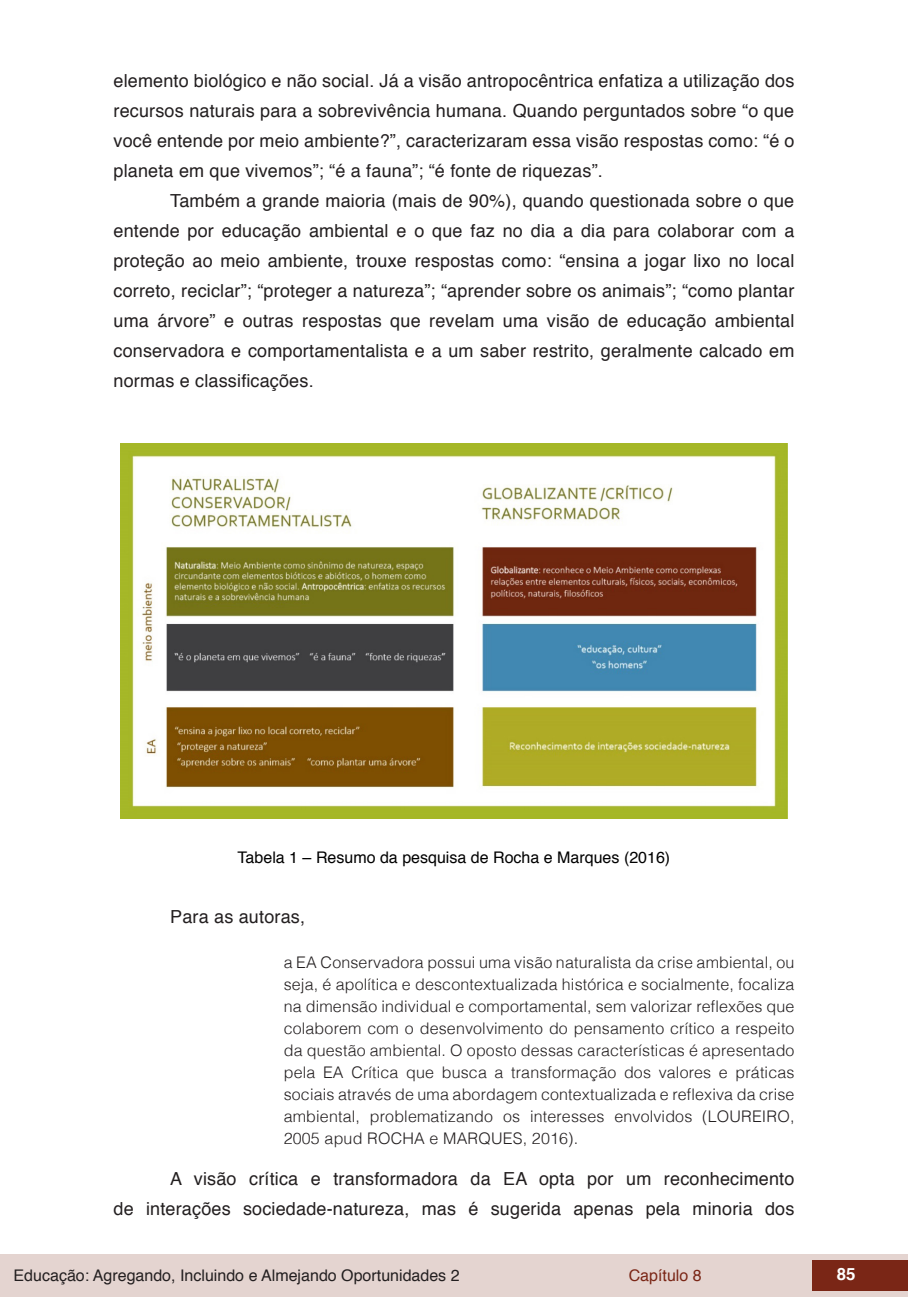
<style>
.page{position:relative;width:908px;height:1304px;background:#fff}
.page>*{position:absolute;margin:0;border:0;box-sizing:border-box;transform-origin:0 0}
.txt{font:18px/30px "Helvetica";letter-spacing:.01em;color:#231f20;text-align:justify}
.t1{font:700 16.8px "Helvetica";color:#fff}
.citacoes{font:300 16px/22px "Helvetica";letter-spacing:.01em;color:#231f20;text-align:justify}
.t2{font:16px "Helvetica";color:#231f20}
.info_tab_graf_imag{font:16px "Helvetica";color:#000}
.t3{font:16px "Helvetica";color:#7a2616}
</style>
<div class="page">
<div style="left:0;top:1254px;width:906px;height:43px;background:#e4d4d0"></div>
<div style="left:812px;top:1261px;width:95px;height:30px;background:#7a2616"></div>
<img style="left:120px;top:444px;width:667px;height:375px">
<p class="txt" style="left:113px;top:66px;width:682px">elemento biológico e não social. Já a visão antropocêntrica enfatiza a utilização dos recursos naturais para a sobrevivência humana. Quando perguntados sobre “o que você entende por meio ambiente?”, caracterizaram essa visão respostas como: “é o planeta em que vivemos”; “é a fauna”; “é fonte de riquezas”.</p>
<p class="txt" style="left:113px;top:186px;width:682px;text-indent:57px">Também a grande maioria (mais de 90%), quando questionada sobre o que entende por educação ambiental e o que faz no dia a dia para colaborar com a proteção ao meio ambiente, trouxe respostas como: “ensina a jogar lixo no local correto, reciclar”; “proteger a natureza”; “aprender sobre os animais”; “como plantar uma árvore” e outras respostas que revelam uma visão de educação ambiental conservadora e comportamentalista e a um saber restrito, geralmente calcado em normas e classificações.</p>
<p class="info_tab_graf_imag" style="left:237px;top:845px;width:434px">Tabela 1 – Resumo da pesquisa de Rocha e Marques (2016)</p>
<p class="txt" style="left:170px;top:903px;width:136px">Para as autoras,</p>
<p class="citacoes" style="left:283px;top:950px;width:512px">a EA Conservadora possui uma visão naturalista da crise ambiental, ou seja, é apolítica e descontextualizada histórica e socialmente, focaliza na dimensão individual e comportamental, sem valorizar reflexões que colaborem com o desenvolvimento do pensamento crítico a respeito da questão ambiental. O oposto dessas características é apresentado pela EA Crítica que busca a transformação dos valores e práticas sociais através de uma abordagem contextualizada e reflexiva da crise ambiental, problematizando os interesses envolvidos (LOUREIRO, 2005 apud ROCHA e MARQUES, 2016).</p>
<p class="txt" style="left:113px;top:1165px;width:682px;text-align:right">A visão crítica e transformadora da EA opta por um reconhecimento<br>de interações sociedade-natureza, mas é sugerida apenas pela minoria dos</p>
<p class="t2" style="left:14px;top:1263px;width:447px">Educação: Agregando, Incluindo e Almejando Oportunidades 2</p>
<p class="t3" style="left:628px;top:1263px;width:74px">Capítulo 8</p>
<p class="t1" style="left:836px;top:1261px;width:20px">85</p>
</div>
